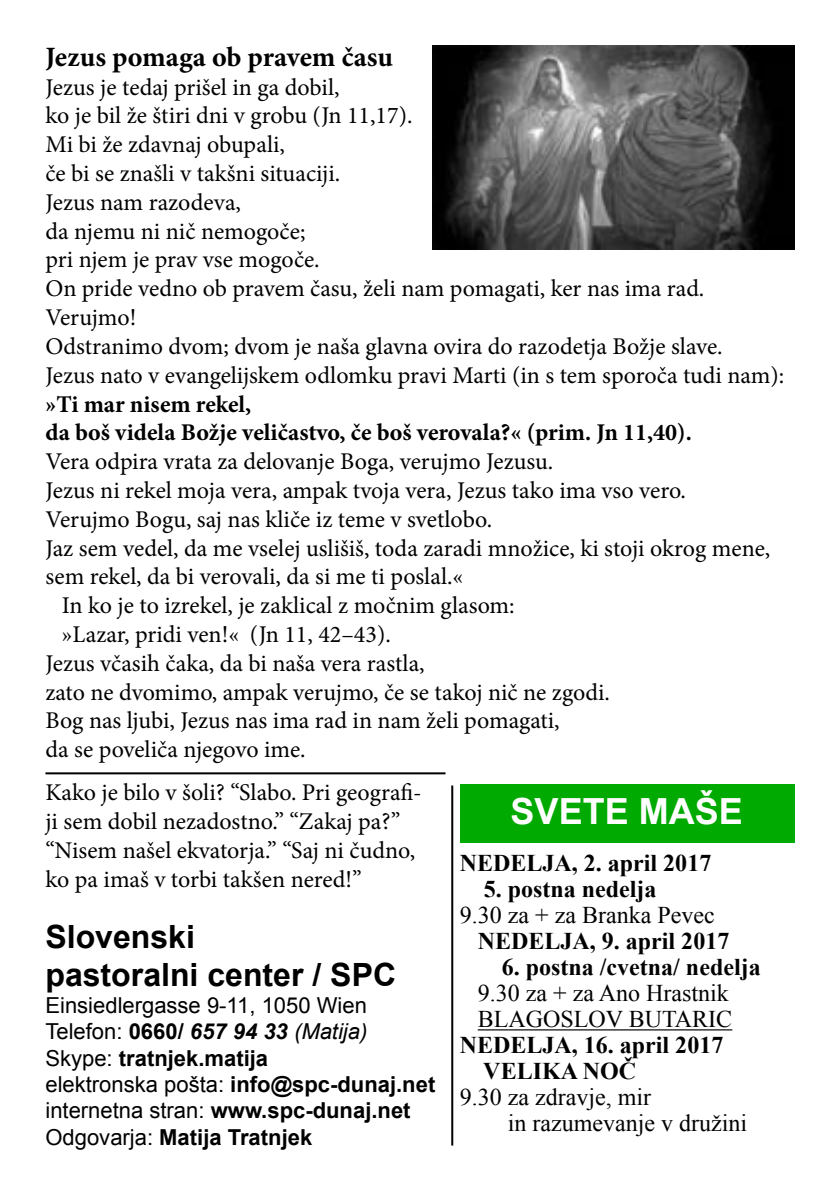
<style>
.page{position:relative;width:840px;height:1191px;background:#fff}
.page>*{position:absolute;margin:0;border:0;box-sizing:border-box;transform-origin:0 0}
.t1{font:700 36px "Arial";color:#fff}
.t2{font:700 32px/38.4px "Arial";color:#000}
.t3{font:700 28px "Minion Pro";color:#000}
.t4{font:24px/28.8px "Minion Pro";color:#000}
.t5{font:700 24px/26px "Times New Roman";color:#000}
.t6{font:24px/26px "Times New Roman";color:#000}
.t7{font:700 24px/28.8px "Minion Pro";color:#000}
.t8{font:22px/26.4px "Arial";color:#000}
.s1{font-weight:700}
.s2{font-weight:700;font-style:italic}
.s3{font-style:italic}
</style>
<div class="page">
<hr style="left:451px;top:785px;width:2px;height:360px;background:#000">
<img style="left:432px;top:45px;width:362px;height:204px">
<hr style="left:45px;top:772px;width:400px;height:2px;background:#000">
<div style="left:459px;top:784px;width:335px;height:59px;background:#0a0"></div>
<hr style="left:477px;top:1029px;width:255px;height:1px;background:#000">
<p class="t3" style="left:45px;top:37px;width:349px">Jezus pomaga ob pravem času</p>
<p class="t4" style="left:45px;top:73px;width:740px">Jezus je tedaj prišel in ga dobil,<br>ko je bil že štiri dni v grobu (Jn 11,17).<br>Mi bi že zdavnaj obupali,<br>če bi se znašli v takšni situaciji.<br>Jezus nam razodeva,<br>da njemu ni nič nemogoče;<br>pri njem je prav vse mogoče.<br>On pride vedno ob pravem času, želi nam pomagati, ker nas ima rad.<br>Verujmo!<br>Odstranimo dvom; dvom je naša glavna ovira do razodetja Božje slave.<br>Jezus nato v evangelijskem odlomku pravi Marti (in s tem sporoča tudi nam):</p>
<p class="t7" style="left:45px;top:389px;width:647px">»Ti mar nisem rekel,<br>da boš videla Božje veličastvo, če boš verovala?« (prim. Jn 11,40).</p>
<p class="t4" style="left:45px;top:447px;width:509px">Vera odpira vrata za delovanje Boga, verujmo Jezusu.</p>
<p class="t4" style="left:45px;top:476px;width:641px">Jezus ni rekel moja vera, ampak tvoja vera, Jezus tako ima vso vero.</p>
<p class="t4" style="left:45px;top:505px;width:448px">Verujmo Bogu, saj nas kliče iz teme v svetlobo.</p>
<p class="t4" style="left:45px;top:533px;width:725px">Jaz sem vedel, da me vselej uslišiš, toda zaradi množice, ki stoji okrog mene,</p>
<p class="t4" style="left:45px;top:562px;width:419px">sem rekel, da bi verovali, da si me ti poslal.«</p>
<p class="t4" style="left:62px;top:591px;width:454px">In ko je to izrekel, je zaklical z močnim glasom:</p>
<p class="t4" style="left:62px;top:620px;width:330px">»Lazar, pridi ven!« (Jn 11, 42–43).</p>
<p class="t4" style="left:45px;top:649px;width:380px">Jezus včasih čaka, da bi naša vera rastla,</p>
<p class="t4" style="left:45px;top:677px;width:565px">zato ne dvomimo, ampak verujmo, če se takoj nič ne zgodi.</p>
<p class="t4" style="left:45px;top:706px;width:515px">Bog nas ljubi, Jezus nas ima rad in nam želi pomagati,</p>
<p class="t4" style="left:45px;top:735px;width:261px">da se poveliča njegovo ime.</p>
<h1 class="t1" style="left:510px;top:787px;width:234px">SVETE MAŠE</h1>
<p class="t5" style="left:459px;top:849px;width:253px">NEDELJA, 2. april 2017</p>
<p class="t5" style="left:483px;top:875px;width:174px">5. postna nedelja</p>
<p class="t6" style="left:459px;top:901px;width:256px">9.30 za + za Branka Pevec</p>
<p class="t5" style="left:477px;top:927px;width:253px">NEDELJA, 9. april 2017</p>
<p class="t5" style="left:501px;top:953px;width:260px">6. postna /cvetna/ nedelja</p>
<p class="t6" style="left:477px;top:979px;width:256px">9.30 za + za Ano Hrastnik<br>BLAGOSLOV BUTARIC</p>
<p class="t5" style="left:483px;top:1031px;width:241px;text-indent:-24px">NEDELJA, 16. april 2017<br>VELIKA NOČ</p>
<p class="t6" style="left:507px;top:1083px;width:241px;text-indent:-48px">9.30 za zdravje, mir<br>in razumevanje v družini</p>
<p class="t4" style="left:45px;top:778px;width:377px">Kako je bilo v šoli? “Slabo. Pri geografi&shy;ji sem dobil nezadostno.” “Zakaj pa?” “Nisem našel ekvatorja.” “Saj ni čudno, ko pa imaš v torbi takšen nered!”</p>
<h2 class="t2" style="left:45px;top:918px;width:352px">Slovenski<br>pastoralni center / SPC</h2>
<p class="t8" style="left:45px;top:992px;width:391px">Einsiedlergasse 9-11, 1050 Wien Telefon: <span class="s1">0660/</span> <span class="s2">657 94 33</span> <span class="s3">(Matija)<br></span>Skype: <span class="s1">tratnjek.matija<br></span>elektronska pošta: <span class="s1">info@spc-dunaj.net </span>internetna stran: <span class="s1">www.spc-dunaj.net </span>Odgovarja: <span class="s1">Matija Tratnjek</span></p>
</div>
